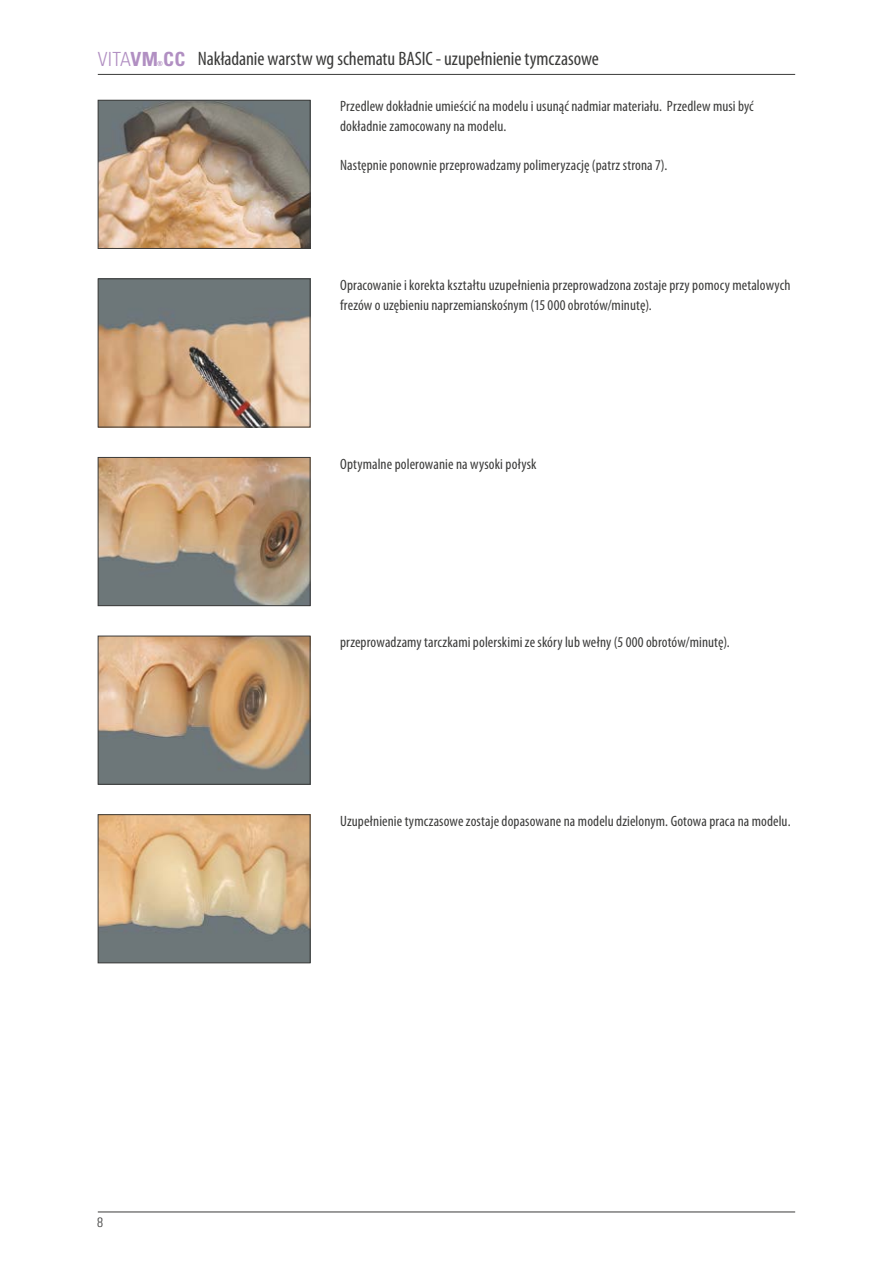
<style>
.page{position:relative;width:893px;height:1263px;background:#fff}
.page>*{position:absolute;margin:0;border:0;box-sizing:border-box;transform-origin:0 0}
.t1{font:condensed 19.5px "Myriad Pro";letter-spacing:-.005em;color:#3b3b3a}
.t2{font:300 condensed 19.5px "Univers LT";color:#b18fc2}
.t3{font:condensed 15px/19.5px "Myriad Pro";letter-spacing:.01em;color:#3b3b3a}
.t4{font:300 condensed 13.5px "Univers LT";color:#3b3b3a}
.t5{font:700 condensed 7.05px "Univers LT";color:#b18fc2}
.s1{font-weight:700}
</style>
<div class="page">
<hr style="left:98px;top:74px;width:697px;height:1px;background:#3b3b3a">
<hr style="left:98px;top:1212px;width:697px;height:1px;background:#3b3b3a">
<img style="left:100px;top:102px;width:208px;height:145px">
<div style="left:98px;top:100px;width:212px;height:149px;border:1px solid #3b3b3a"></div>
<img style="left:100px;top:459px;width:208px;height:145px">
<div style="left:98px;top:457px;width:212px;height:149px;border:1px solid #3b3b3a"></div>
<img style="left:100px;top:638px;width:208px;height:144px">
<div style="left:98px;top:636px;width:212px;height:148px;border:1px solid #3b3b3a"></div>
<img style="left:100px;top:816px;width:208px;height:145px">
<div style="left:98px;top:814px;width:212px;height:149px;border:1px solid #3b3b3a"></div>
<img style="left:100px;top:281px;width:208px;height:144px">
<div style="left:98px;top:279px;width:212px;height:148px;border:1px solid #3b3b3a"></div>
<h1 class="t2" style="left:98px;top:47px;width:89px">VITA<span class="s1">VM CC</span></h1>
<p class="t5" style="left:157px;top:59px;width:7px">®</p>
<h1 class="t1" style="left:198px;top:48px;width:402px">Nakładanie warstw wg schematu BASIC - uzupełnienie tymczasowe</h1>
<p class="t3" style="left:340px;top:97px;width:415px">Przedlew dokładnie umieścić na modelu i usunąć nadmiar materiału. Przedlew musi być dokładnie zamocowany na modelu.</p>
<p class="t3" style="left:340px;top:156px;width:329px">Następnie ponownie przeprowadzamy polimeryzację (patrz strona 7).</p>
<p class="t3" style="left:340px;top:276px;width:452px">Opracowanie i korekta kształtu uzupełnienia przeprowadzona zostaje przy pomocy metalowych frezów o uzębieniu naprzemianskośnym (15 000 obrotów/minutę).</p>
<p class="t3" style="left:340px;top:454px;width:198px">Optymalne polerowanie na wysoki połysk</p>
<p class="t3" style="left:340px;top:633px;width:391px">przeprowadzamy tarczkami polerskimi ze skóry lub wełny (5 000 obrotów/minutę).</p>
<p class="t3" style="left:340px;top:811px;width:452px">Uzupełnienie tymczasowe zostaje dopasowane na modelu dzielonym. Gotowa praca na modelu.</p>
<p class="t4" style="left:97px;top:1214px;width:7px">8</p>
</div>
